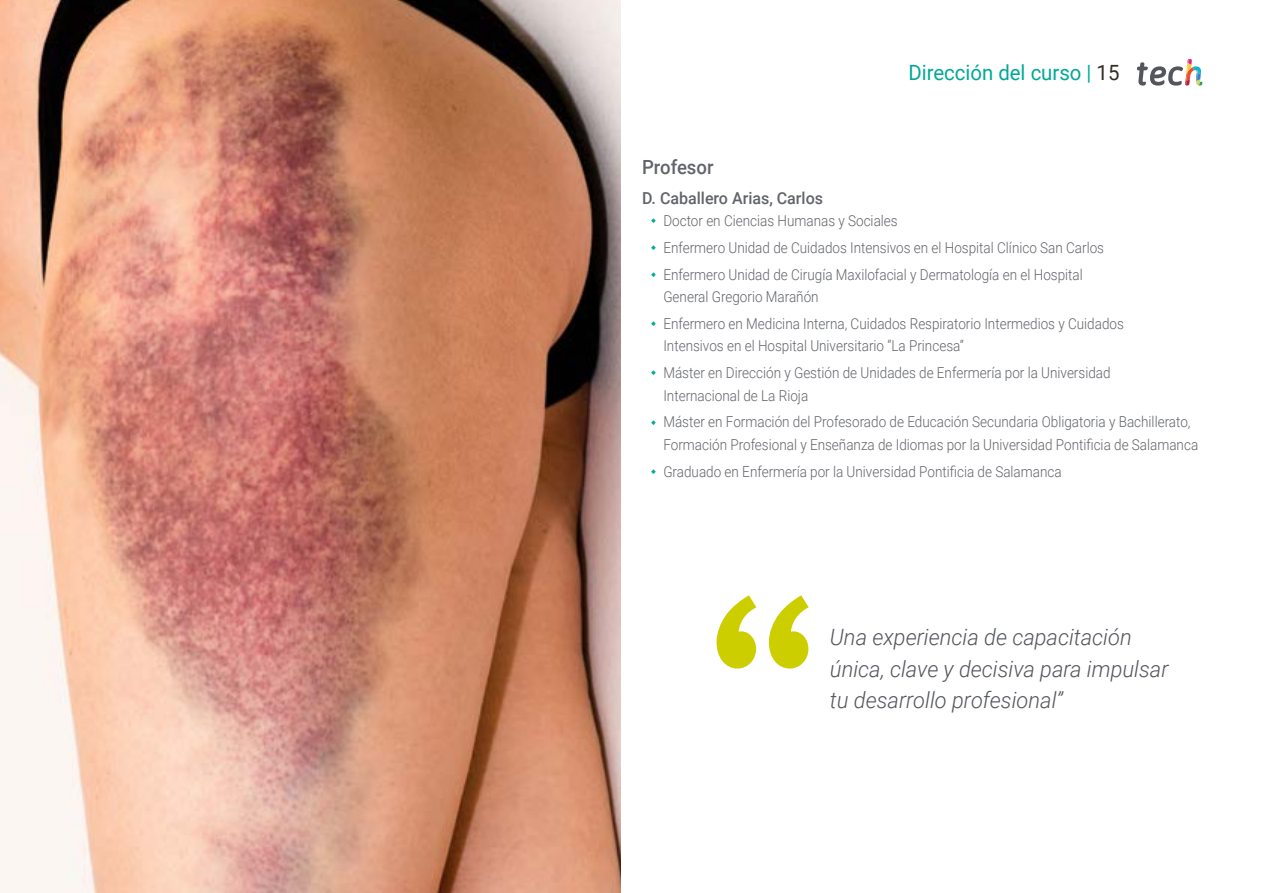
<style>
.page{position:relative;width:1263px;height:893px;background:#fff}
.page>*{position:absolute;margin:0;border:0;box-sizing:border-box;transform-origin:0 0}
.t1{font:italic 300 22.5px/31.5px "Roboto";color:#52555b}
.t2{font:21px "Roboto";color:#00a996}
.t3{font:500 19.5px "Roboto";color:#61646a;scale:.95 1}
.t4{font:500 16.5px "Roboto";color:#61646a}
.t5{font:300 15px/26.7px "Roboto";color:#61646a;scale:.9 1}
.s1{color:#312e20}
</style>
<div class="page">
<svg style="left:1137px;top:59px;width:65px;height:27px"></svg>
<img style="left:0;top:0;width:621px;height:893px">
<svg style="left:716px;top:595px;width:93px;height:73px"></svg>
<h2 class="t2" style="left:908px;top:57px;width:213px">Dirección del curso | <span class="s1">15</span></h2>
<h3 class="t3" style="left:642px;top:154px;width:77px">Profesor</h3>
<p class="t4" style="left:642px;top:186px;width:182px">D. Caballero Arias, Carlos</p>
<p class="t5" style="left:663px;top:207px;width:491px">Doctor en Ciencias Humanas y Sociales<br>Enfermero Unidad de Cuidados Intensivos en el Hospital Clínico San Carlos<br>Enfermero Unidad de Cirugía Maxilofacial y Dermatología en el Hospital</p>
<p class="t5" style="left:663px;top:283px;width:513px">General Gregorio Marañón<br>Enfermero en Medicina Interna, Cuidados Respiratorio Intermedios y Cuidados</p>
<p class="t5" style="left:663px;top:332px;width:498px">Intensivos en el Hospital Universitario “La Princesa”<br>Máster en Dirección y Gestión de Unidades de Enfermería por la Universidad</p>
<p class="t5" style="left:663px;top:381px;width:587px">Internacional de La Rioja<br>Máster en Formación del Profesorado de Educación Secundaria Obligatoria y Bachillerato,</p>
<p class="t5" style="left:663px;top:431px;width:596px">Formación Profesional y Enseñanza de Idiomas por la Universidad Pontificia de Salamanca<br>Graduado en Enfermería por la Universidad Pontificia de Salamanca</p>
<h1 class="t1" style="left:830px;top:620px;width:340px">Una experiencia de capacitación única, clave y decisiva para impulsar tu desarrollo profesional”</h1>
</div>
